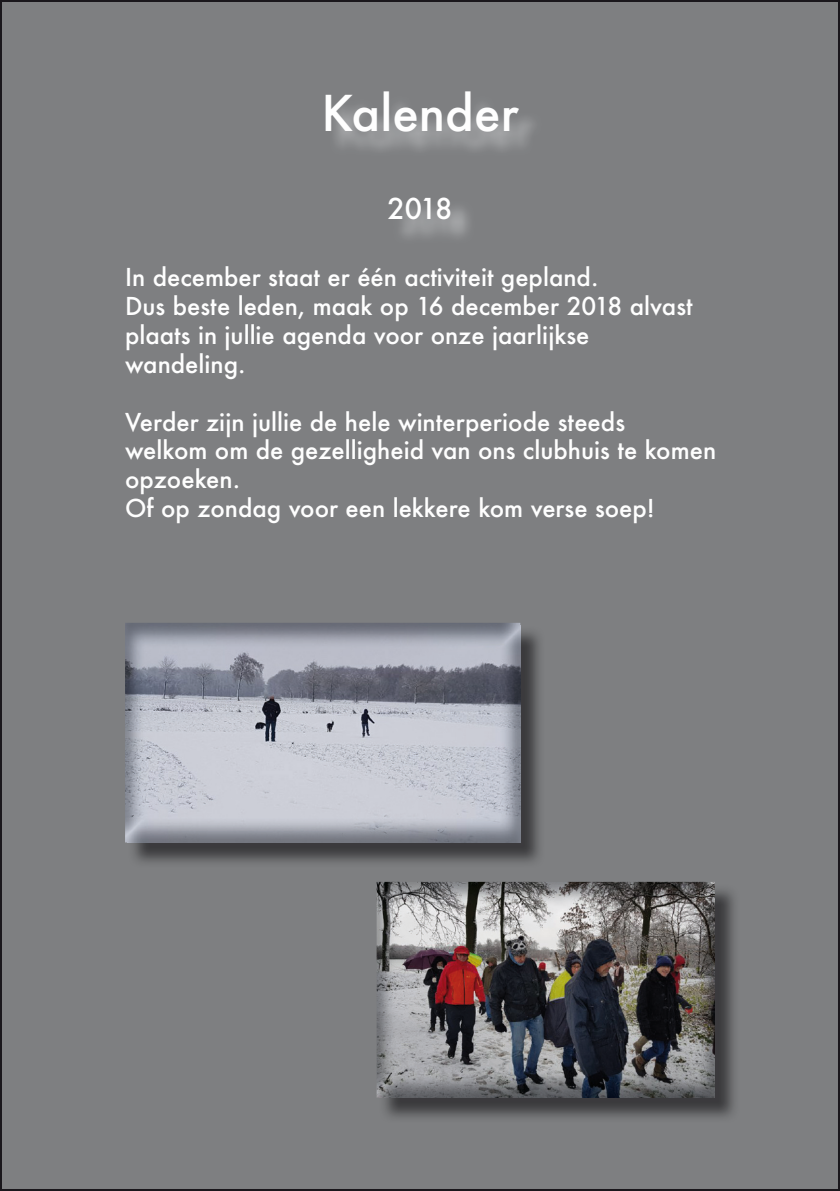
<style>
.page{position:relative;width:840px;height:1191px;background:#fff}
.page>*{position:absolute;margin:0;border:0;box-sizing:border-box;transform-origin:0 0}
.t1{font:500 48px "Futura";color:#fefefe}
.t2{font:500 28px "Futura";color:#fff}
.t3{font:500 24px/28.8px "Futura";color:#fefefe}
</style>
<div class="page">
<div style="left:1px;top:1px;width:837px;height:1189px;background:#7e7f81"></div>
<img style="left:379px;top:884px;width:355px;height:234px">
<img style="left:376px;top:881px;width:338px;height:216px">
<img style="left:379px;top:884px;width:335px;height:213px">
<img style="left:128px;top:625px;width:412px;height:238px">
<img style="left:128px;top:625px;width:392px;height:217px">
<img style="left:335px;top:105px;width:198px;height:45px">
<img style="left:401px;top:208px;width:68px;height:29px">
<h1 class="t1" style="left:321px;top:81px;width:199px">Kalender</h1>
<p class="t2" style="left:387px;top:189px;width:66px">2018</p>
<p class="t3" style="left:125px;top:263px;width:569px">In december staat er één activiteit gepland.<br>Dus beste leden, maak op 16 december 2018 alvast plaats in jullie agenda voor onze jaarlijkse wandeling.</p>
<p class="t3" style="left:125px;top:407px;width:592px">Verder zijn jullie de hele winterperiode steeds<br>welkom om de gezelligheid van ons clubhuis te komen opzoeken.<br>Of op zondag voor een lekkere kom verse soep!</p>
</div>
